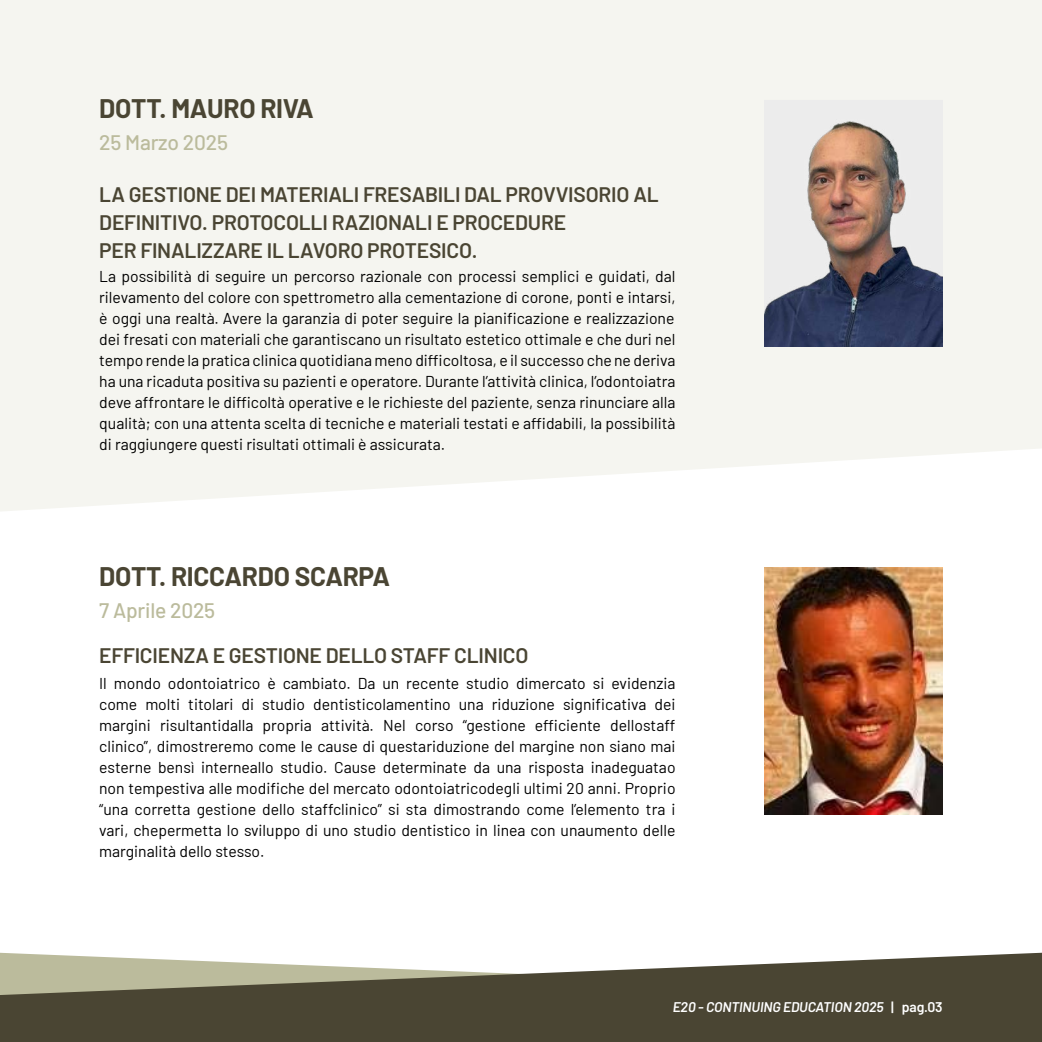
<style>
.page{position:relative;width:1042px;height:1042px;background:#fff}
.page>*{position:absolute;margin:0;border:0;box-sizing:border-box;transform-origin:0 0}
.Titolo{font:700 26.25px "Barlow";letter-spacing:-.01em;color:#4a4533}
.Titolo-2{font:600 21px/28px "Barlow";letter-spacing:-.01em;color:#4a4533}
.Titolo-3{font:500 21px "Barlow";letter-spacing:-.01em;color:#bbbb9c}
.Titolo-4{font:15.75px/21px "Barlow";color:#000;text-align:justify}
.Testo_Elenco_puntato{font:15.75px/21px "Barlow";color:#000;text-align:justify}
.t1{font:italic 600 14px "Barlow";letter-spacing:-.01em;color:#fff}
.s1{font-style:normal}
</style>
<div class="page">
<div style="left:0;top:0;width:1042px;height:531px;background:#f5f5f0"></div>
<svg style="left:0;top:449px;width:1042px;height:366px"></svg>
<img style="left:764px;top:119px;width:179px;height:227px">
<img style="left:764px;top:568px;width:179px;height:246px">
<svg style="left:0;top:952px;width:1042px;height:90px;background:#6e6a59"></svg>
<p class="Titolo" style="left:99px;top:89px;width:216px">DOTT. MAURO RIVA</p>
<p class="Titolo-3" style="left:99px;top:127px;width:130px">25 Marzo 2025</p>
<p class="Titolo-2" style="left:99px;top:179px;width:561px">LA GESTIONE DEI MATERIALI FRESABILI DAL PROVVISORIO AL<br>DEFINITIVO. PROTOCOLLI RAZIONALI E PROCEDURE<br>PER FINALIZZARE IL LAVORO PROTESICO.</p>
<p class="Titolo-4" style="left:99px;top:264px;width:578px">La possibilità di seguire un percorso razionale con processi semplici e guidati, dal rilevamento del colore con spettrometro alla cementazione di corone, ponti e intarsi, è oggi una realtà. Avere la garanzia di poter seguire la pianificazione e realizzazione dei fresati con materiali che garantiscano un risultato estetico ottimale e che duri nel tempo rende la pratica clinica quotidiana meno difficoltosa, e il successo che ne deriva ha una ricaduta positiva su pazienti e operatore. Durante l’attività clinica, l’odontoiatra deve affrontare le difficoltà operative e le richieste del paziente, senza rinunciare alla qualità; con una attenta scelta di tecniche e materiali testati e affidabili, la possibilità di raggiungere questi risultati ottimali è assicurata.</p>
<p class="Titolo" style="left:99px;top:557px;width:292px">DOTT. RICCARDO SCARPA</p>
<p class="Titolo-3" style="left:99px;top:595px;width:117px">7 Aprile 2025</p>
<p class="Titolo-2" style="left:99px;top:640px;width:431px">EFFICIENZA E GESTIONE DELLO STAFF CLINICO</p>
<p class="Testo_Elenco_puntato" style="left:99px;top:672px;width:578px">Il mondo odontoiatrico è cambiato. Da un recente studio dimercato si evidenzia come molti titolari di studio dentisticolamentino una riduzione significativa dei margini risultantidalla propria attività. Nel corso “gestione efficiente dellostaff clinico”, dimostreremo come le cause di questariduzione del margine non siano mai esterne bensì interneallo studio. Cause determinate da una risposta inadeguatao non tempestiva alle modifiche del mercato odontoiatricodegli ultimi 20 anni. Proprio “una corretta gestione dello staffclinico” si sta dimostrando come l’elemento tra i vari, chepermetta lo sviluppo di uno studio dentistico in linea con unaumento delle marginalità dello stesso.</p>
<p class="t1" style="left:673px;top:997px;width:271px">E20 - CONTINUING EDUCATION 2025 <span class="s1">| pag.03</span></p>
</div>
